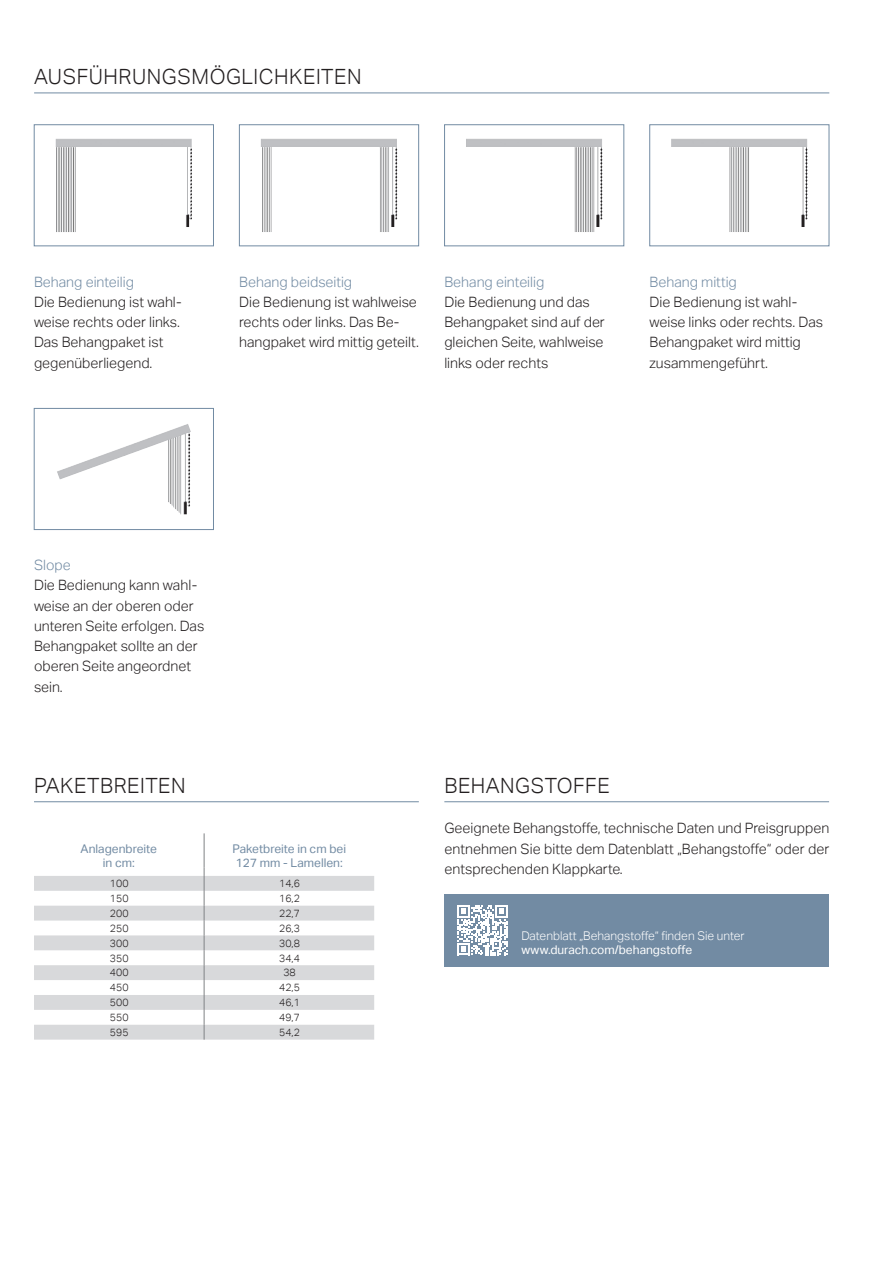
<style>
.page{position:relative;width:893px;height:1263px;background:#fff}
.page>*{position:absolute;margin:0;border:0;box-sizing:border-box;transform-origin:0 0}
.t1{font:300 21px "Aktiv Grotesk";letter-spacing:.025em;color:#231f20}
.t2{font:300 14.25px/20.2px "Aktiv Grotesk";color:#231f20}
.t3{font:300 14.25px "Aktiv Grotesk";color:#728ba3}
.t4{font:12px/14.4px "Aktiv Grotesk";color:#728ba3;text-align:center}
.t5{font:300 12px "Aktiv Grotesk";color:#fff}
.t6{font:12px "Aktiv Grotesk";color:#fff}
.t7{font:300 10.5px "Aktiv Grotesk";color:#231f20}
</style>
<div class="page">
<img style="left:56px;top:139px;width:136px;height:93px">
<div style="left:34px;top:125px;width:180px;height:121px;border:1px solid #728ba3"></div>
<img style="left:57px;top:460px;width:55px;height:19px">
<div style="left:34px;top:408px;width:180px;height:122px;border:1px solid #728ba3"></div>
<img style="left:261px;top:138px;width:135px;height:94px">
<div style="left:239px;top:125px;width:180px;height:121px;border:1px solid #728ba3"></div>
<img style="left:466px;top:138px;width:135px;height:94px">
<div style="left:444px;top:125px;width:180px;height:121px;border:1px solid #728ba3"></div>
<img style="left:671px;top:138px;width:135px;height:94px">
<div style="left:649px;top:125px;width:180px;height:121px;border:1px solid #728ba3"></div>
<hr style="left:34px;top:93px;width:795px;height:1px;background:#728ba3">
<hr style="left:34px;top:801px;width:385px;height:1px;background:#728ba3">
<svg style="left:34px;top:876px;width:340px;height:164px;fill:#d8d9db"></svg>
<hr style="left:204px;top:833px;width:1px;height:34px;background:#808285">
<svg style="left:204px;top:867px;width:1px;height:173px"></svg>
<div style="left:444px;top:894px;width:385px;height:72px;background:#728ba3"></div>
<svg style="left:457px;top:905px;width:50px;height:50px"></svg>
<hr style="left:444px;top:801px;width:385px;height:1px;background:#728ba3">
<h1 class="t1" style="left:34px;top:64px;width:329px">AUSFÜHRUNGSMÖGLICHKEITEN</h1>
<p class="t3" style="left:34px;top:273px;width:101px">Behang einteilig</p>
<p class="t2" style="left:34px;top:292px;width:149px">Die Bedienung ist wahl&shy;weise rechts oder links.<br>Das Behangpaket ist gegenüberliegend.</p>
<p class="t3" style="left:239px;top:273px;width:115px">Behang beidseitig</p>
<p class="t2" style="left:239px;top:292px;width:181px">Die Bedienung ist wahlweise rechts oder links. Das Be&shy;hangpaket wird mittig geteilt.</p>
<p class="t3" style="left:444px;top:273px;width:101px">Behang einteilig</p>
<p class="t2" style="left:444px;top:292px;width:162px">Die Bedienung und das<br>Behangpaket sind auf der gleichen Seite, wahlweise links oder rechts</p>
<p class="t3" style="left:649px;top:273px;width:89px">Behang mittig</p>
<p class="t2" style="left:649px;top:292px;width:175px">Die Bedienung ist wahl&shy;weise links oder rechts. Das<br>Behangpaket wird mittig zusammengeführt.</p>
<p class="t3" style="left:34px;top:557px;width:38px">Slope</p>
<p class="t2" style="left:34px;top:575px;width:172px">Die Bedienung kann wahl&shy;weise an der oberen oder unteren Seite erfolgen. Das<br>Behangpaket sollte an der oberen Seite angeordnet sein.</p>
<h1 class="t1" style="left:34px;top:773px;width:153px">PAKETBREITEN</h1>
<p class="t4" style="left:81px;top:842px;width:78px">Anlagenbreite in cm:</p>
<p class="t4" style="left:233px;top:842px;width:115px;text-align:left">Paketbreite in cm bei<br>127 mm - Lamellen:</p>
<p class="t7" style="left:110px;top:877px;width:20px">100</p>
<p class="t7" style="left:279px;top:877px;width:22px">14,6</p>
<p class="t7" style="left:110px;top:892px;width:20px">150</p>
<p class="t7" style="left:279px;top:892px;width:22px">16,2</p>
<p class="t7" style="left:110px;top:907px;width:20px">200</p>
<p class="t7" style="left:279px;top:907px;width:22px">22,7</p>
<p class="t7" style="left:110px;top:922px;width:20px">250</p>
<p class="t7" style="left:279px;top:922px;width:22px">26,3</p>
<p class="t7" style="left:110px;top:937px;width:20px">300</p>
<p class="t7" style="left:279px;top:937px;width:22px">30,8</p>
<p class="t7" style="left:110px;top:952px;width:20px">350</p>
<p class="t7" style="left:279px;top:952px;width:22px">34,4</p>
<p class="t7" style="left:110px;top:966px;width:20px">400</p>
<p class="t7" style="left:283px;top:966px;width:14px">38</p>
<p class="t7" style="left:110px;top:981px;width:20px">450</p>
<p class="t7" style="left:279px;top:981px;width:22px">42,5</p>
<p class="t7" style="left:110px;top:996px;width:20px">500</p>
<p class="t7" style="left:279px;top:996px;width:22px">46,1</p>
<p class="t7" style="left:110px;top:1011px;width:20px">550</p>
<p class="t7" style="left:279px;top:1011px;width:22px">49,7</p>
<p class="t7" style="left:110px;top:1026px;width:20px">595</p>
<p class="t7" style="left:279px;top:1026px;width:22px">54,2</p>
<h1 class="t1" style="left:444px;top:773px;width:167px">BEHANGSTOFFE</h1>
<p class="t2" style="left:444px;top:818px;width:386px;text-align:justify">Geeignete Behangstoffe, technische Daten und Preisgruppen entnehmen Sie bitte dem Datenblatt „Behangstoffe“ oder der entsprechenden Klappkarte.</p>
<p class="t5" style="left:521px;top:929px;width:225px">Datenblatt „Behangstoffe“ finden Sie unter</p>
<p class="t6" style="left:521px;top:943px;width:172px">www.durach.com/behangstoffe</p>
</div>
